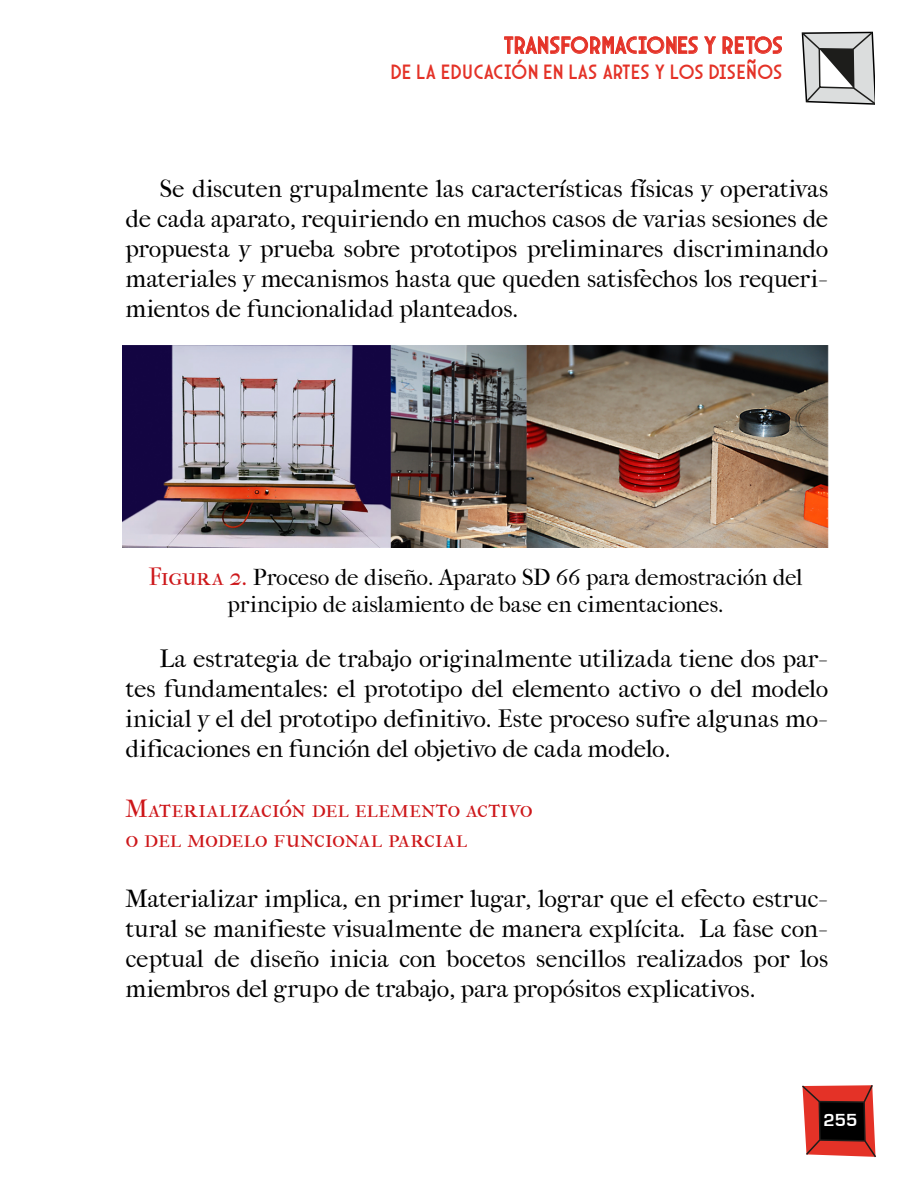
<style>
.page{position:relative;width:918px;height:1188px;background:#fff}
.page>*{position:absolute;margin:0;border:0;box-sizing:border-box;transform-origin:0 0}
.t1{font:24px "Arcane Nine";letter-spacing:.005em;color:#e43227}
.t2{font:21px/30px "IM FELL French Canon Roman";letter-spacing:-.005em;color:#000;text-align:justify}
.t3{font:21px/30px "IM FELL French Canon Roman SC";letter-spacing:-.005em;color:#cd171a}
.t4{font:21px "Arcane Nine";letter-spacing:.005em;color:#e43227}
.t5{font:19.5px/27px "IM FELL French Canon Roman";letter-spacing:-.01em;color:#000;text-align:center}
.t6{font:700 18px "Eurostile";color:#fff}
.s1{font-family:"IM FELL French Canon Roman SC";font-size:21px;color:#cd171a}
</style>
<div class="page">
<svg style="left:801px;top:31px;width:74px;height:74px"></svg>
<svg style="left:802px;top:1085px;width:74px;height:73px;background:#953630"></svg>
<svg style="left:504px;top:36px;width:194px;height:18px"></svg>
<svg style="left:704px;top:36px;width:78px;height:18px"></svg>
<img style="left:123px;top:346px;width:705px;height:202px">
<p class="t1" style="left:503px;top:31px;width:281px">TRANSFORMACIONES Y RETOS</p>
<p class="t4" style="left:390px;top:59px;width:394px">DE LA EDUCACIÓN EN LAS ARTES Y LOS DISEÑOS</p>
<p class="t2" style="left:125px;top:174px;width:704px;text-indent:34px">Se discuten grupalmente las características físicas y operativas de cada aparato, requiriendo en muchos casos de varias sesiones de propuesta y prueba sobre prototipos preliminares discriminando materiales y mecanismos hasta que queden satisfechos los requeri&shy;mientos de funcionalidad planteados.</p>
<p class="t5" style="left:149px;top:564px;width:656px"><span class="s1">Figura 2.</span> Proceso de diseño. Aparato SD 66 para demostración del principio de aislamiento de base en cimentaciones.</p>
<p class="t2" style="left:125px;top:644px;width:704px;text-indent:34px">La estrategia de trabajo originalmente utilizada tiene dos par&shy;tes fundamentales: el prototipo del elemento activo o del modelo inicial y el del prototipo definitivo. Este proceso sufre algunas mo&shy;dificaciones en función del objetivo de cada modelo.</p>
<p class="t3" style="left:125px;top:794px;width:409px">Materialización del elemento activo o del modelo funcional parcial</p>
<p class="t2" style="left:125px;top:884px;width:704px">Materializar implica, en primer lugar, lograr que el efecto estruc&shy;tural se manifieste visualmente de manera explícita. La fase con&shy;ceptual de diseño inicia con bocetos sencillos realizados por los miembros del grupo de trabajo, para propósitos explicativos.</p>
<p class="t6" style="left:824px;top:1110px;width:35px">255</p>
</div>
